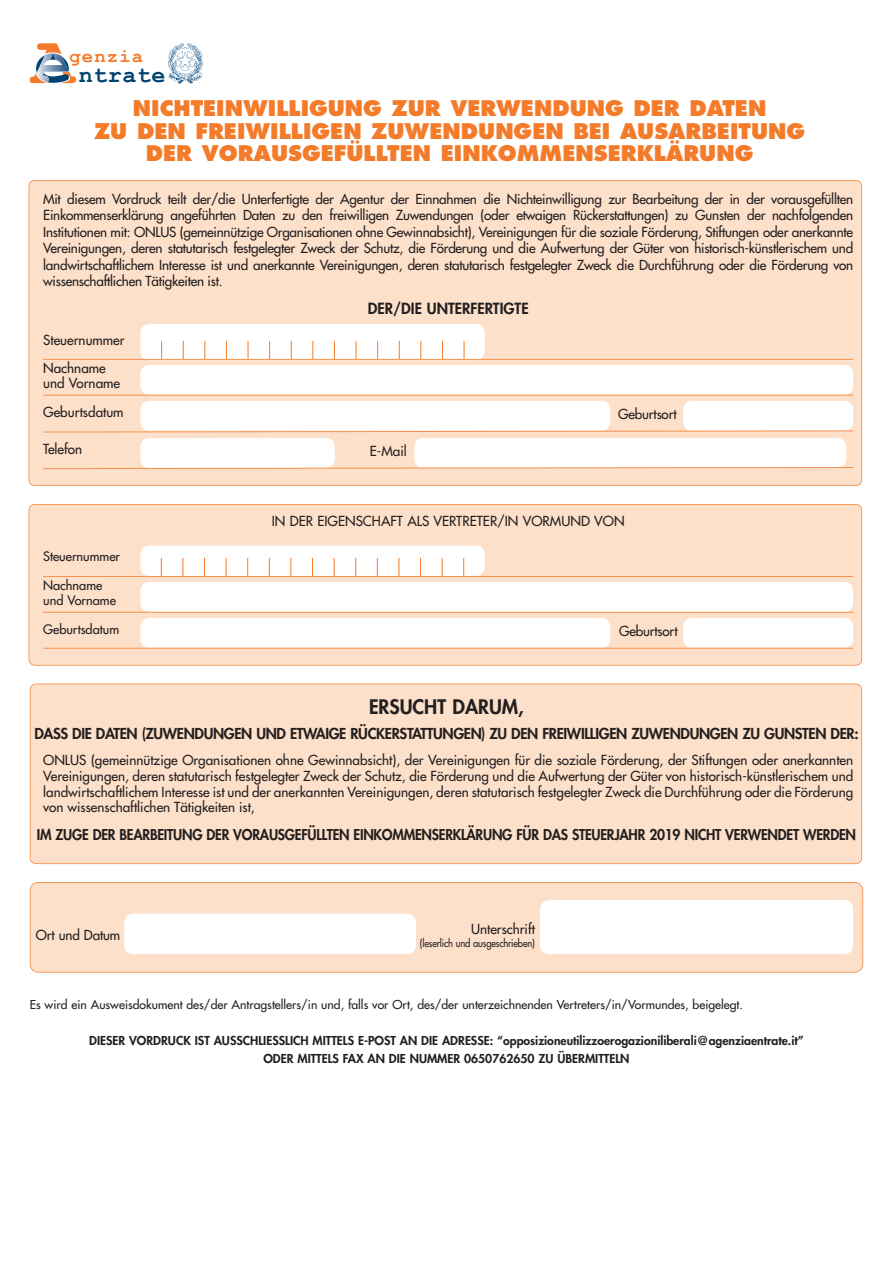
<style>
.page{position:relative;width:893px;height:1263px;background:#fff}
.page>*{position:absolute;margin:0;border:0;box-sizing:border-box;transform-origin:0 0}
.t1{font:700 23.25px "Courier New";letter-spacing:.025em;color:#004270}
.t2{font:800 21px/22.5px "Futura";color:#f47b2a;text-align:center}
.t3{font:800 19.5px "Futura";color:#231f20}
.t4{font:700 18.9px "Courier New";letter-spacing:.06em;color:#f47b2a}
.t5{font:800 15px "Futura";color:#231f20}
.t6{font:800 14.7px "Futura";letter-spacing:-.025em;color:#231f20}
.t7{font:800 14.55px "Futura";letter-spacing:-.02em;color:#231f20;scale:.95 1}
.t8{font:13.5px/16.5px "Futura";color:#231f20;text-align:justify}
.t9{font:12.75px/15px "Futura";color:#231f20}
.t10{font:800 12px/18px "Futura";color:#231f20;text-align:center}
.t11{font:12px "Futura";color:#231f20}
.t12{font:10.5px "Futura";letter-spacing:-.015em;color:#231f20;scale:.9 1}
</style>
<div class="page">
<div style="left:31px;top:883px;width:831px;height:89px;background:#fde0c9;border-radius:8px"></div>
<div style="left:30px;top:882px;width:833px;height:90px;border:2px solid #f47b2a;border-radius:8px"></div>
<div style="left:29px;top:181px;width:832px;height:304px;background:#fde0c9;border-radius:5px"></div>
<div style="left:29px;top:180px;width:833px;height:306px;border:2px solid #f47b2a;border-radius:6px"></div>
<div style="left:29px;top:505px;width:832px;height:160px;background:#fde0c9;border-radius:5px"></div>
<div style="left:29px;top:504px;width:833px;height:162px;border:2px solid #f47b2a;border-radius:6px"></div>
<div style="left:31px;top:684px;width:830px;height:179px;background:#fde0c9;border-radius:5px"></div>
<div style="left:30px;top:684px;width:832px;height:180px;border:2px solid #f47b2a;border-radius:6px"></div>
<div style="left:140px;top:324px;width:345px;height:36px;background:#fff;border-radius:9px"></div>
<svg style="left:312px;top:341px;width:1px;height:18px"></svg>
<svg style="left:334px;top:341px;width:1px;height:18px"></svg>
<svg style="left:356px;top:341px;width:1px;height:18px"></svg>
<svg style="left:377px;top:341px;width:1px;height:18px"></svg>
<svg style="left:399px;top:341px;width:1px;height:18px"></svg>
<svg style="left:420px;top:341px;width:1px;height:18px"></svg>
<svg style="left:442px;top:341px;width:1px;height:18px"></svg>
<svg style="left:464px;top:341px;width:1px;height:18px"></svg>
<svg style="left:291px;top:341px;width:1px;height:18px"></svg>
<svg style="left:269px;top:341px;width:1px;height:18px"></svg>
<svg style="left:248px;top:341px;width:1px;height:18px"></svg>
<svg style="left:226px;top:341px;width:1px;height:18px"></svg>
<svg style="left:204px;top:341px;width:1px;height:18px"></svg>
<svg style="left:183px;top:341px;width:1px;height:18px"></svg>
<svg style="left:161px;top:341px;width:1px;height:18px"></svg>
<hr style="left:43px;top:359px;width:810px;height:1px;background:#f6924f">
<div style="left:140px;top:365px;width:713px;height:30px;background:#fff;border-radius:9px"></div>
<hr style="left:43px;top:395px;width:810px;height:1px;background:#f6924f">
<div style="left:140px;top:401px;width:470px;height:30px;background:#fff;border-radius:9px"></div>
<div style="left:683px;top:401px;width:170px;height:30px;background:#fff;border-radius:9px"></div>
<div style="left:124px;top:914px;width:292px;height:40px;background:#fff;border-radius:9px"></div>
<div style="left:540px;top:900px;width:313px;height:54px;background:#fff;border-radius:9px"></div>
<div style="left:140px;top:546px;width:345px;height:30px;background:#fff;border-radius:9px"></div>
<svg style="left:312px;top:558px;width:1px;height:18px"></svg>
<svg style="left:334px;top:558px;width:1px;height:18px"></svg>
<svg style="left:355px;top:558px;width:1px;height:18px"></svg>
<svg style="left:377px;top:558px;width:1px;height:18px"></svg>
<svg style="left:399px;top:558px;width:1px;height:18px"></svg>
<svg style="left:420px;top:558px;width:1px;height:18px"></svg>
<svg style="left:442px;top:558px;width:1px;height:18px"></svg>
<svg style="left:463px;top:558px;width:1px;height:18px"></svg>
<svg style="left:291px;top:558px;width:1px;height:18px"></svg>
<svg style="left:269px;top:558px;width:1px;height:18px"></svg>
<svg style="left:247px;top:558px;width:1px;height:18px"></svg>
<svg style="left:226px;top:558px;width:1px;height:18px"></svg>
<svg style="left:204px;top:558px;width:1px;height:18px"></svg>
<svg style="left:183px;top:558px;width:1px;height:18px"></svg>
<svg style="left:161px;top:558px;width:1px;height:18px"></svg>
<hr style="left:43px;top:576px;width:810px;height:1px;background:#f6924f">
<div style="left:140px;top:582px;width:713px;height:30px;background:#fff;border-radius:9px"></div>
<hr style="left:43px;top:612px;width:810px;height:1px;background:#f6924f">
<div style="left:140px;top:618px;width:470px;height:30px;background:#fff;border-radius:9px"></div>
<div style="left:683px;top:618px;width:170px;height:30px;background:#fff;border-radius:9px"></div>
<hr style="left:43px;top:648px;width:810px;height:1px;background:#f6924f">
<svg style="left:168px;top:43px;width:35px;height:41px"></svg>
<svg style="left:30px;top:43px;width:46px;height:41px"></svg>
<svg style="left:43px;top:430px;width:811px;height:3px"></svg>
<div style="left:140px;top:438px;width:195px;height:30px;background:#fff;border-radius:9px"></div>
<div style="left:414px;top:438px;width:432px;height:30px;background:#fff;border-radius:9px"></div>
<svg style="left:43px;top:467px;width:811px;height:2px;background:#f9bc92"></svg>
<h3 class="t4" style="left:69px;top:46px;width:75px">genzia</h3>
<h1 class="t1" style="left:79px;top:63px;width:88px">ntrate</h1>
<h2 class="t2" style="left:94px;top:99px;width:713px">NICHTEINWILLIGUNG ZUR VERWENDUNG DER DATEN<br>ZU DEN FREIWILLIGEN ZUWENDUNGEN BEI AUSARBEITUNG<br>DER VORAUSGEFÜLLTEN EINKOMMENSERKLÄRUNG</h2>
<p class="t8" style="left:43px;top:191px;width:812px">Mit diesem Vordruck teilt der/die Unterfertigte der Agentur der Einnahmen die Nichteinwilligung zur Bearbeitung der in der vorausgefüllten Einkommenserklärung angeführten Daten zu den freiwilligen Zuwendungen (oder etwaigen Rückerstattungen) zu Gunsten der nachfolgenden Institutionen mit: ONLUS (gemeinnützige Organisationen ohne Gewinnabsicht), Vereinigungen für die soziale Förderung, Stiftungen oder anerkannte Vereinigungen, deren statutarisch festgelegter Zweck der Schutz, die Förderung und die Aufwertung der Güter von historisch-künstlerischem und landwirtschaftlichem Interesse ist und anerkannte Vereinigungen, deren statutarisch festgelegter Zweck die Durchführung oder die Förderung von wissenschaftlichen Tätigkeiten ist.</p>
<p class="t8" style="left:43px;top:326px;width:83px;line-height:28.5px">Steuernummer<br>Nachname</p>
<p class="t8" style="left:43px;top:376px;width:78px">und Vorname</p>
<p class="t8" style="left:43px;top:405px;width:82px">Geburtsdatum</p>
<p class="t5" style="left:368px;top:301px;width:162px">DER/DIE UNTERFERTIGTE</p>
<p class="t8" style="left:43px;top:442px;width:41px">Telefon</p>
<p class="t8" style="left:370px;top:444px;width:38px">E-Mail</p>
<p class="t8" style="left:618px;top:406px;width:60px">Geburtsort</p>
<p class="t8" style="left:272px;top:513px;width:354px">IN DER EIGENSCHAFT ALS VERTRETER/IN VORMUND VON</p>
<p class="t9" style="left:43px;top:550px;width:78px">Steuernummer</p>
<p class="t9" style="left:43px;top:579px;width:74px">Nachname und Vorname</p>
<p class="t9" style="left:43px;top:623px;width:77px">Geburtsdatum</p>
<p class="t8" style="left:619px;top:624px;width:60px">Geburtsort</p>
<h3 class="t3" style="left:369px;top:697px;width:156px">ERSUCHT DARUM,</h3>
<p class="t6" style="left:34px;top:727px;width:826px">DASS DIE DATEN (ZUWENDUNGEN UND ETWAIGE RÜCKERSTATTUNGEN) ZU DEN FREIWILLIGEN ZUWENDUNGEN ZU GUNSTEN DER:</p>
<p class="t8" style="left:43px;top:753px;width:812px;line-height:15.8px">ONLUS (gemeinnützige Organisationen ohne Gewinnabsicht), der Vereinigungen für die soziale Förderung, der Stiftungen oder anerkannten Vereinigungen, deren statutarisch festgelegter Zweck der Schutz, die Förderung und die Aufwertung der Güter von historisch-künstlerischem und landwirtschaftlichem Interesse ist und der anerkannten Vereinigungen, deren statutarisch festgelegter Zweck die Durchführung oder die Förderung von wissenschaftlichen Tätigkeiten ist,</p>
<p class="t7" style="left:37px;top:827px;width:864px">IM ZUGE DER BEARBEITUNG DER VORAUSGEFÜLLTEN EINKOMMENSERKLÄRUNG FÜR DAS STEUERJAHR 2019 NICHT VERWENDET WERDEN</p>
<p class="t8" style="left:36px;top:928px;width:86px">Ort und Datum</p>
<p class="t8" style="left:471px;top:921px;width:65px">Unterschrift</p>
<p class="t12" style="left:420px;top:938px;width:129px">(leserlich und ausgeschrieben)</p>
<p class="t11" style="left:30px;top:998px;width:715px">Es wird ein Ausweisdokument des/der Antragstellers/in und, falls vor Ort, des/der unterzeichnenden Vertreters/in/Vormundes, beigelegt.</p>
<p class="t10" style="left:89px;top:1032px;width:716px">DIESER VORDRUCK IST AUSSCHLIESSLICH MITTELS E-POST AN DIE ADRESSE: “opposizioneutilizzoerogazioniliberali@agenziaentrate.it”<br>ODER MITTELS FAX AN DIE NUMMER 0650762650 ZU ÜBERMITTELN</p>
</div>
